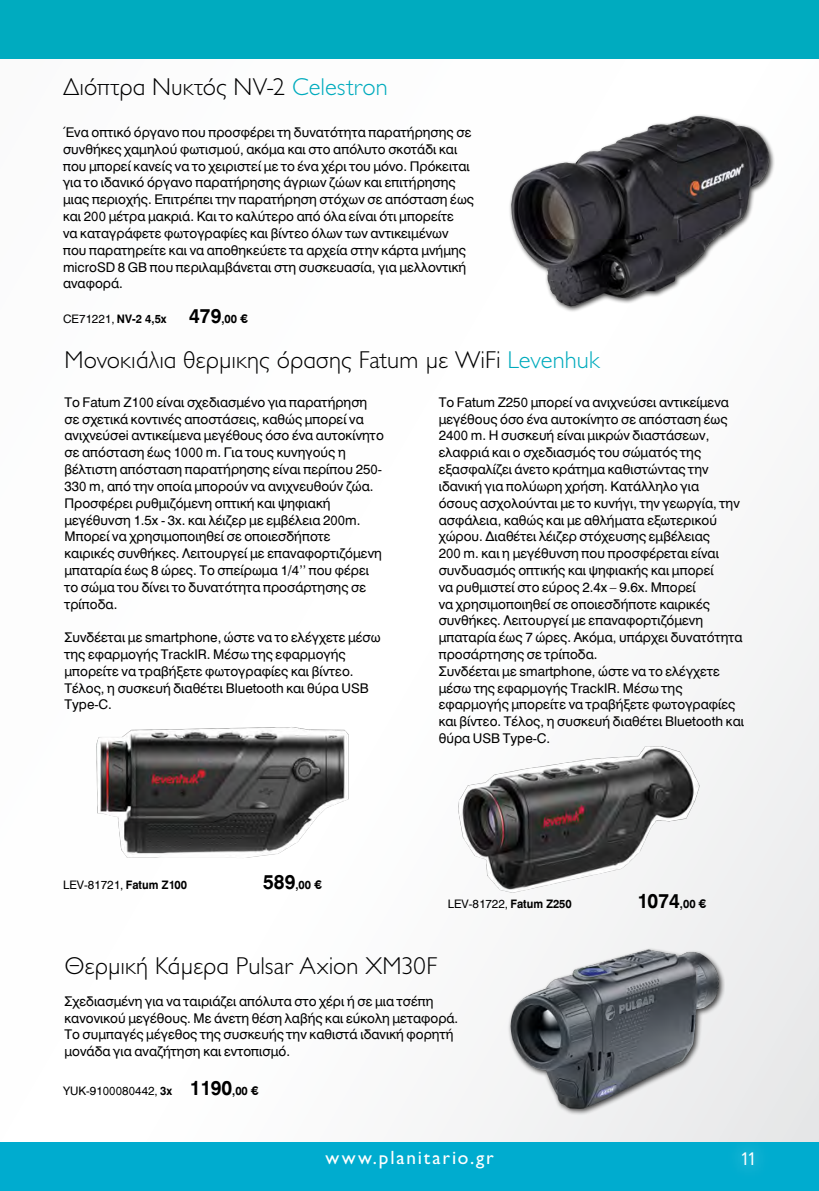
<style>
.page{position:relative;width:819px;height:1191px;background:#fff}
.page>*{position:absolute;margin:0;border:0;box-sizing:border-box;transform-origin:0 0}
.Text{font:300 24.5px "GR Cf Jeckyl";color:#000}
.t1{font:700 21px "PA Sans Serif";color:#000}
.t2{font:19.25px "GR Cf Jeckyl";letter-spacing:.095em;color:#fff}
.Text-2{font:14px/16.8px "PA Sans Serif";color:#000}
.t3{font:12.25px "PA Sans Serif";color:#000}
.t4{font:700 12.25px "PA Sans Serif";color:#000}
.s1{color:#00abbd}
.s2{font-weight:400}
.s3{font-size:21px}
.s4{font-weight:700}
.s5{font-size:12.25px}
.s6{font-weight:700;font-size:21px}
</style>
<div class="page">
<div style="left:0;top:0;width:819px;height:1191px;background:linear-gradient(to right,#00abc7,#00abc5)"></div>
<div style="left:0;top:60px;width:819px;height:1081px;background:#fdfdfd"></div>
<div style="left:726px;top:1135px;width:44px;height:46px;background:#fff;opacity:.9"></div>
<img style="left:510px;top:115px;width:264px;height:196px">
<img style="left:96px;top:727px;width:253px;height:131px">
<img style="left:458px;top:746px;width:260px;height:164px">
<img style="left:508px;top:933px;width:229px;height:192px">
<svg style="left:741px;top:1152px;width:12px;height:13px"></svg>
<svg style="left:698px;top:899px;width:8px;height:9px"></svg>
<p class="Text" style="left:63px;top:74px;width:326px">Διόπτρα Νυκτός NV-2 <span class="s1">Celestron</span></p>
<p class="Text-2" style="left:63px;top:124px;width:412px">Ένα οπτικό όργανο που προσφέρει τη δυνατότητα παρατήρησης σε συνθήκες χαμηλού φωτισμού, ακόμα και στο απόλυτο σκοτάδι και που μπορεί κανείς να το χειριστεί με το ένα χέρι του μόνο. Πρόκειται για το ιδανικό όργανο παρατήρησης άγριων ζώων και επιτήρησης μιας περιοχής. Επιτρέπει την παρατήρηση στόχων σε απόσταση έως και 200 μέτρα μακριά. Και το καλύτερο από όλα είναι ότι μπορείτε<br>να καταγράφετε φωτογραφίες και βίντεο όλων των αντικειμένων που παρατηρείτε και να αποθηκεύετε τα αρχεία στην κάρτα μνήμης microSD 8 GB που περιλαμβάνεται στη συσκευασία, για μελλοντική αναφορά.</p>
<p class="t4" style="left:63px;top:312px;width:176px"><span class="s2">CE71221,</span> NV-2 4,5x <span class="s3">479</span>,00</p>
<p class="Text" style="left:64px;top:347px;width:536px">Μονοκιάλια θερμικης όρασης Fatum με WiFi <span class="s1">Levenhuk</span></p>
<p class="Text-2" style="left:64px;top:394px;width:321px">Το Fatum Z100 είναι σχεδιασμένo για παρατήρηση σε σχετικά κοντινές αποστάσεις, καθώς μπορεί να ανιχνεύσei αντικείμενα μεγέθους όσο ένα αυτοκίνητο σε απόσταση έως 1000 m. Για τους κυνηγούς η βέλτιστη απόσταση παρατήρησης είναι περίπου 250- 330 m, από την οποία μπορούν να ανιχνευθούν ζώα.</p>
<p class="Text-2" style="left:64px;top:494px;width:319px">Προσφέρει ρυθμιζόμενη οπτική και ψηφιακή μεγέθυνση 1.5x - 3x. και λέιζερ με εμβέλεια 200m.<br>Μπορεί να χρησιμοποιηθεί σε οποιεσδήποτε καιρικές συνθήκες. Λειτουργεί με επαναφορτιζόμενη μπαταρία έως 8 ώρες. Το σπείρωμα 1/4’’ που φέρει το σώμα του δίνει το δυνατότητα προσάρτησης σε τρίποδα.</p>
<p class="Text-2" style="left:64px;top:629px;width:318px">Συνδέεται με smartphone, ώστε να το ελέγχετε μέσω της εφαρμογής TrackIR. Μέσω της εφαρμογής μπορείτε να τραβήξετε φωτογραφίες και βίντεο.<br>Τέλος, η συσκευή διαθέτει Bluetooth και θύρα USB Type-C.</p>
<p class="t3" style="left:63px;top:878px;width:126px">LEV-81721, <span class="s4">Fatum Z100</span></p>
<p class="t1" style="left:263px;top:870px;width:50px">589<span class="s5">,00</span></p>
<p class="Text-2" style="left:438px;top:394px;width:305px">Το Fatum Z250 μπορεί να ανιχνεύσει αντικείμενα μεγέθους όσο ένα αυτοκίνητο σε απόσταση έως 2400 m. Η συσκευή είναι μικρών διαστάσεων, ελαφριά και ο σχεδιασμός του σώματός της εξασφαλίζει άνετο κράτημα καθιστώντας την ιδανική για πολύωρη χρήση. Κατάλληλο για<br>όσους ασχολούνται με το κυνήγι, την γεωργία, την ασφάλεια, καθώς και με αθλήματα εξωτερικού χώρου. Διαθέτει λέιζερ στόχευσης εμβέλειας<br>200 m. και η μεγέθυνση που προσφέρεται είναι συνδυασμός οπτικής και ψηφιακής και μπορεί<br>να ρυθμιστεί στο εύρος 2.4x – 9.6x. Μπορεί<br>να χρησιμοποιηθεί σε οποιεσδήποτε καιρικές συνθήκες. Λειτουργεί με επαναφορτιζόμενη μπαταρία έως 7 ώρες. Ακόμα, υπάρχει δυνατότητα προσάρτησης σε τρίποδα.</p>
<p class="Text-2" style="left:438px;top:662px;width:307px">Συνδέεται με smartphone, ώστε να το ελέγχετε μέσω της εφαρμογής TrackIR. Μέσω της εφαρμογής μπορείτε να τραβήξετε φωτογραφίες και βίντεο. Τέλος, η συσκευή διαθέτει Bluetooth και θύρα USB Type-C.</p>
<p class="t3" style="left:447px;top:897px;width:126px">LEV-81722, <span class="s4">Fatum Z250</span></p>
<p class="t1" style="left:636px;top:889px;width:60px">1074<span class="s5">,00</span></p>
<p class="Text" style="left:64px;top:952px;width:374px">Θερμική Κάμερα Pulsar Axion XM30F</p>
<p class="Text-2" style="left:64px;top:992px;width:395px">Σχεδιασμένη για να ταιριάζει απόλυτα στο χέρι ή σε μια τσέπη κανονικού μεγέθους. Με άνετη θέση λαβής και εύκολη μεταφορά.<br>Το συμπαγές μέγεθος της συσκευής την καθιστά ιδανική φορητή μονάδα για αναζήτηση και εντοπισμό.</p>
<p class="t3" style="left:63px;top:1084px;width:186px">YUK-9100080442, <span class="s4">3x</span> <span class="s6">1190</span><span class="s4">,00</span></p>
<h3 class="t2" style="left:325px;top:1148px;width:170px">www.planitario.gr</h3>
</div>
